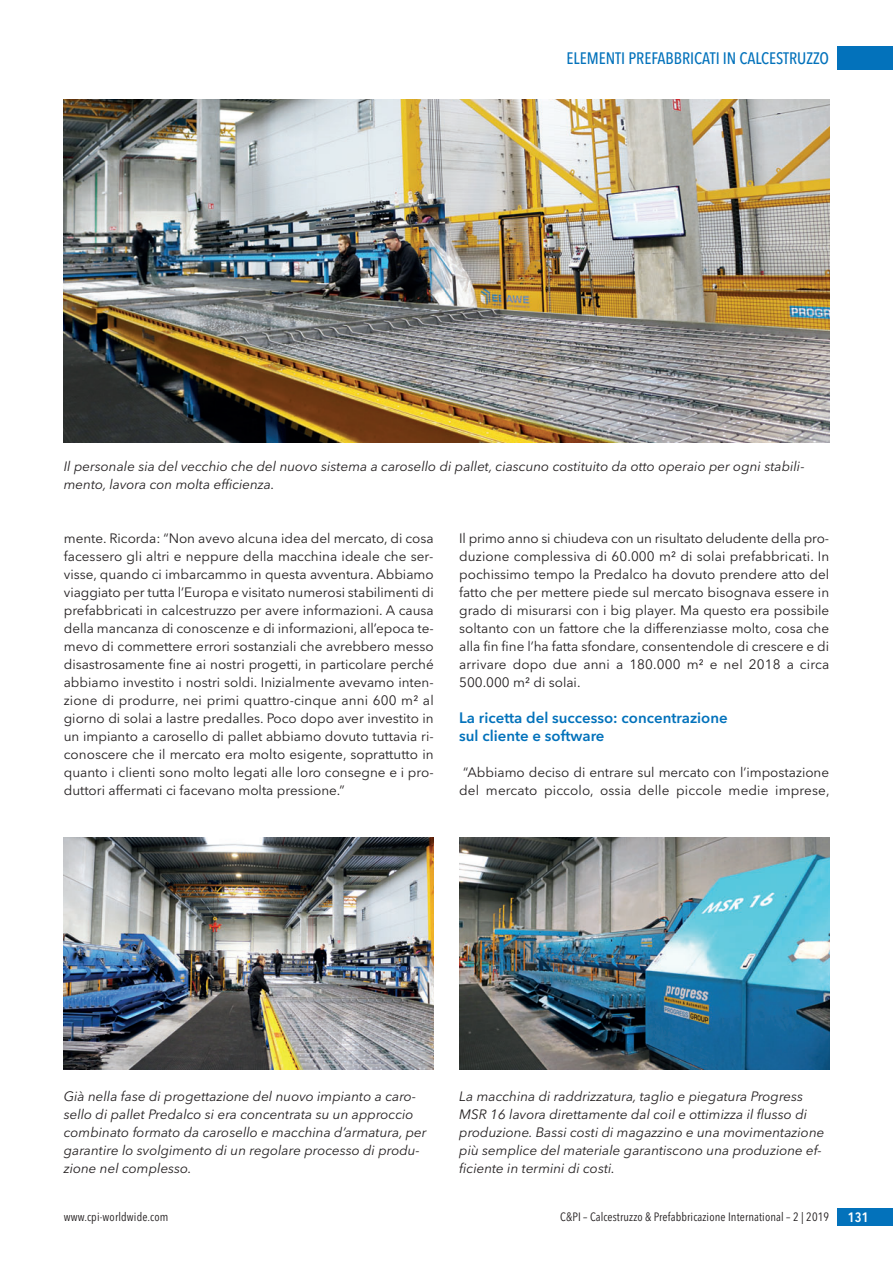
<style>
.page{position:relative;width:893px;height:1263px;background:#fff}
.page>*{position:absolute;margin:0;border:0;box-sizing:border-box;transform-origin:0 0}
.t1{font:500 16.5px "Avenir Next Condensed";color:#0372bb}
.t2{font:600 15px/18px "Avenir Next";color:#0372bb}
.t3{font:13.5px/18px "Avenir Next";color:#231f20;text-align:justify}
.t4{font:italic 13.5px/18px "Avenir Next";color:#231f20}
.t5{font:600 13.5px "Avenir Next Condensed";color:#fff}
.t6{font:12px "Avenir Next Condensed";letter-spacing:.01em;color:#231f20}
</style>
<div class="page">
<div style="left:838px;top:47px;width:55px;height:23px;background:#0372bb"></div>
<img style="left:64px;top:100px;width:765px;height:343px">
<img style="left:64px;top:838px;width:370px;height:231px">
<img style="left:459px;top:838px;width:370px;height:231px">
<div style="left:838px;top:1208px;width:55px;height:18px;background:#0372bb"></div>
<p class="t1" style="left:567px;top:51px;width:264px">ELEMENTI PREFABBRICATI IN CALCESTRUZZO</p>
<p class="t4" style="left:64px;top:458px;width:742px">Il personale sia del vecchio che del nuovo sistema a carosello di pallet, ciascuno costituito da otto operaio per ogni stabili&shy;mento, lavora con molta efficienza.</p>
<p class="t3" style="left:64px;top:530px;width:371px">mente. Ricorda: “Non avevo alcuna idea del mercato, di cosa facessero gli altri e neppure della macchina ideale che ser&shy;visse, quando ci imbarcammo in questa avventura. Abbiamo viaggiato per tutta l’Europa e visitato numerosi stabilimenti di prefabbricati in calcestruzzo per avere informazioni. A causa della mancanza di conoscenze e di informazioni, all’epoca te&shy;mevo di commettere errori sostanziali che avrebbero messo disastrosamente fine ai nostri progetti, in particolare perché abbiamo investito i nostri soldi. Inizialmente avevamo inten&shy;zione di produrre, nei primi quattro-cinque anni 600 m² al giorno di solai a lastre predalles. Poco dopo aver investito in un impianto a carosello di pallet abbiamo dovuto tuttavia ri&shy;conoscere che il mercato era molto esigente, soprattutto in quanto i clienti sono molto legati alle loro consegne e i pro&shy;duttori affermati ci facevano molta pressione.”</p>
<p class="t3" style="left:459px;top:530px;width:371px">Il primo anno si chiudeva con un risultato deludente della pro&shy;duzione complessiva di 60.000 m² di solai prefabbricati. In pochissimo tempo la Predalco ha dovuto prendere atto del fatto che per mettere piede sul mercato bisognava essere in grado di misurarsi con i big player. Ma questo era possibile soltanto con un fattore che la differenziasse molto, cosa che alla fin fine l’ha fatta sfondare, consentendole di crescere e di arrivare dopo due anni a 180.000 m² e nel 2018 a circa 500.000 m² di solai.</p>
<p class="t2" style="left:459px;top:710px;width:270px">La ricetta del successo: concentrazione sul cliente e software</p>
<p class="t3" style="left:459px;top:764px;width:372px">“Abbiamo deciso di entrare sul mercato con l’impostazione del mercato piccolo, ossia delle piccole medie imprese,</p>
<p class="t4" style="left:64px;top:1088px;width:364px">Già nella fase di progettazione del nuovo impianto a caro&shy;sello di pallet Predalco si era concentrata su un approccio combinato formato da carosello e macchina d’armatura, per garantire lo svolgimento di un regolare processo di produ&shy;zione nel complesso.</p>
<p class="t4" style="left:459px;top:1088px;width:367px">La macchina di raddrizzatura, taglio e piegatura Progress MSR 16 lavora direttamente dal coil e ottimizza il flusso di produzione. Bassi costi di magazzino e una movimentazione più semplice del materiale garantiscono una produzione ef&shy;ficiente in termini di costi.</p>
<p class="t6" style="left:64px;top:1209px;width:106px">www.cpi-worldwide.com</p>
<p class="t6" style="left:560px;top:1209px;width:271px">C&amp;PI – Calcestruzzo &amp; Prefabbricazione International – 2 | 2019</p>
<p class="t5" style="left:848px;top:1209px;width:22px">131</p>
</div>
